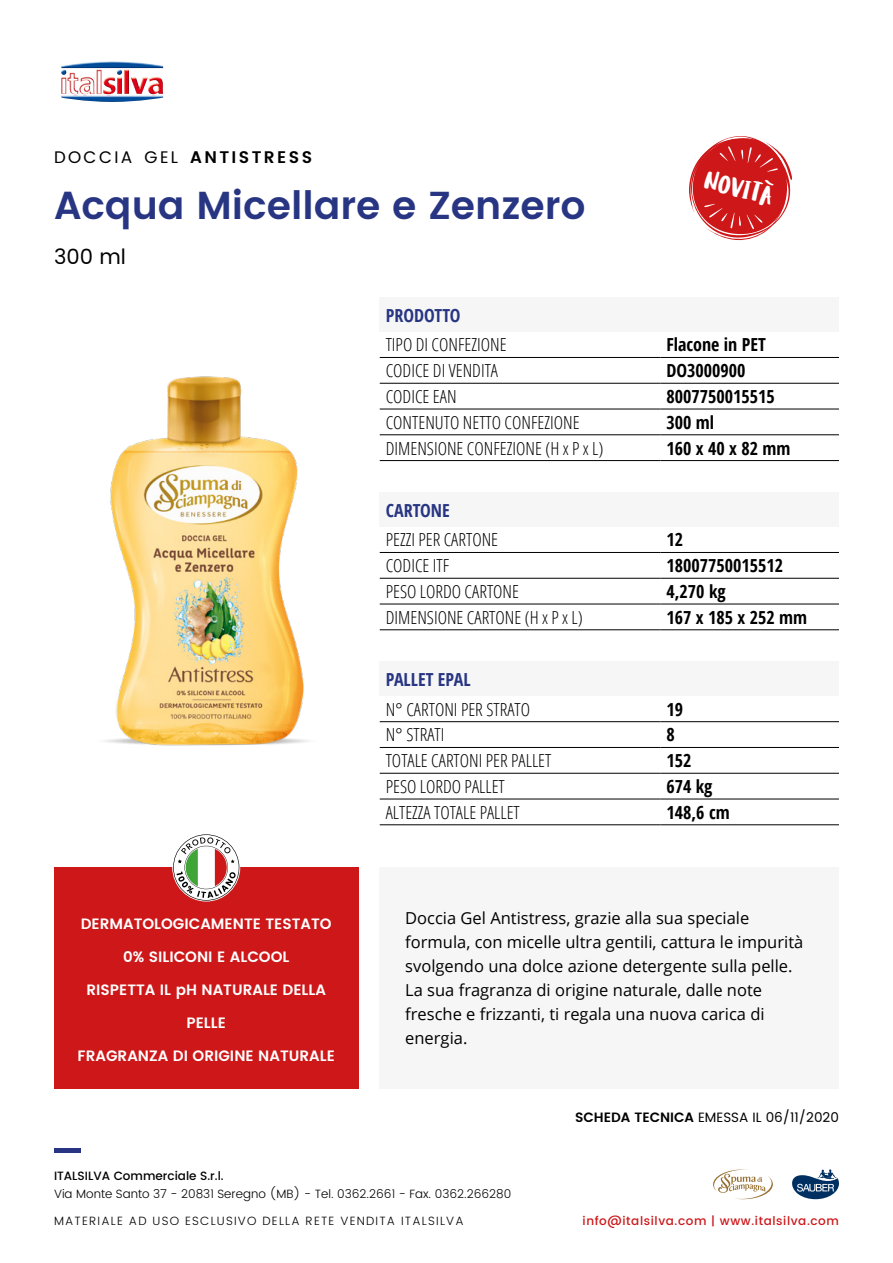
<style>
.page{position:relative;width:893px;height:1263px;background:#fff}
.page>*{position:absolute;margin:0;border:0;box-sizing:border-box;transform-origin:0 0}
.t1{font:600 39px "Poppins";color:#283583}
.t2{font:26.4px "Ludicrous";color:#fff}
.t3{font:21px "Poppins";color:#000}
.t4{font:300 condensed 18px "Open Sans";color:#000}
.t5{font:700 condensed 18px "Open Sans";color:#000}
.t6{font:700 condensed 18px "Open Sans";color:#283583}
.t7{font:600 16.8px "Poppins";letter-spacing:.145em;color:#000}
.t8{font:16.5px/24px "Open Sans";color:#000}
.t9{font:600 15px "Poppins";color:#fff}
.t10{font:13.5px "Poppins";color:#000}
.t11{font:300 12px "Poppins";color:#000}
.t12{font:300 12px "Poppins";letter-spacing:.1em;color:#000}
.t13{font:500 12px "Poppins";letter-spacing:.05em;color:#cd1719}
.t14{font:500 12px "Poppins";color:#000}
.s1{font-weight:400}
.s2{font-weight:600}
</style>
<div class="page">
<hr style="left:54px;top:1148px;width:26px;height:4px;background:#283583">
<img style="left:61px;top:61px;width:102px;height:41px">
<svg style="left:792px;top:1169px;width:47px;height:30px"></svg>
<svg style="left:713px;top:1169px;width:60px;height:31px"></svg>
<div style="left:54px;top:867px;width:304px;height:222px;background:#cd1719"></div>
<div style="left:380px;top:867px;width:459px;height:222px;background:#f6f6f6"></div>
<img style="left:105px;top:376px;width:203px;height:370px">
<svg style="left:689px;top:136px;width:103px;height:104px"></svg>
<div style="left:380px;top:662px;width:459px;height:34px;background:#f6f6f6"></div>
<hr style="left:380px;top:721px;width:280px;height:1px;background:#000">
<hr style="left:660px;top:721px;width:179px;height:1px;background:#000">
<hr style="left:380px;top:747px;width:280px;height:1px;background:#000">
<hr style="left:660px;top:747px;width:179px;height:1px;background:#000">
<hr style="left:380px;top:773px;width:280px;height:1px;background:#000">
<hr style="left:660px;top:773px;width:179px;height:1px;background:#000">
<hr style="left:380px;top:799px;width:280px;height:1px;background:#000">
<hr style="left:660px;top:799px;width:179px;height:1px;background:#000">
<hr style="left:380px;top:824px;width:280px;height:1px;background:#000">
<hr style="left:660px;top:824px;width:179px;height:1px;background:#000">
<div style="left:380px;top:493px;width:459px;height:34px;background:#f6f6f6"></div>
<hr style="left:380px;top:552px;width:280px;height:1px;background:#000">
<hr style="left:660px;top:552px;width:179px;height:1px;background:#000">
<hr style="left:380px;top:578px;width:280px;height:1px;background:#000">
<hr style="left:660px;top:578px;width:179px;height:1px;background:#000">
<hr style="left:380px;top:604px;width:280px;height:1px;background:#000">
<hr style="left:660px;top:604px;width:179px;height:1px;background:#000">
<hr style="left:380px;top:629px;width:280px;height:1px;background:#000">
<hr style="left:660px;top:629px;width:179px;height:1px;background:#000">
<div style="left:380px;top:298px;width:459px;height:34px;background:#f6f6f6"></div>
<hr style="left:380px;top:357px;width:280px;height:1px;background:#000">
<hr style="left:660px;top:357px;width:179px;height:1px;background:#000">
<hr style="left:380px;top:383px;width:280px;height:1px;background:#000">
<hr style="left:660px;top:383px;width:179px;height:1px;background:#000">
<hr style="left:380px;top:409px;width:280px;height:1px;background:#000">
<hr style="left:660px;top:409px;width:179px;height:1px;background:#000">
<hr style="left:380px;top:434px;width:280px;height:1px;background:#000">
<hr style="left:660px;top:434px;width:179px;height:1px;background:#000">
<hr style="left:380px;top:460px;width:280px;height:1px;background:#000">
<hr style="left:660px;top:460px;width:179px;height:1px;background:#000">
<svg style="left:173px;top:834px;width:66px;height:67px"></svg>
<p class="t7" style="left:54px;top:144px;width:260px"><span class="s1">DOCCIA GEL</span> ANTISTRESS</p>
<h1 class="t1" style="left:54px;top:176px;width:533px">Acqua Micellare e Zenzero</h1>
<p class="t3" style="left:54px;top:241px;width:73px">300 ml</p>
<h2 class="t2" style="left:710px;top:163px;width:73px;rotate:15deg">NOVITÀ</h2>
<p class="t6" style="left:386px;top:302px;width:76px">PRODOTTO</p>
<p class="t4" style="left:386px;top:333px;width:122px">TIPO DI CONFEZIONE</p>
<p class="t5" style="left:666px;top:332px;width:101px">Flacone in PET</p>
<p class="t4" style="left:386px;top:358px;width:114px">CODICE DI VENDITA</p>
<p class="t5" style="left:666px;top:358px;width:81px">DO3000900</p>
<p class="t4" style="left:386px;top:384px;width:72px">CODICE EAN</p>
<p class="t5" style="left:666px;top:384px;width:110px">8007750015515</p>
<p class="t4" style="left:386px;top:410px;width:195px">CONTENUTO NETTO CONFEZIONE</p>
<p class="t5" style="left:666px;top:410px;width:49px">300 ml</p>
<p class="t4" style="left:386px;top:436px;width:219px">DIMENSIONE CONFEZIONE (H x P x L)</p>
<p class="t5" style="left:666px;top:435px;width:126px">160 x 40 x 82 mm</p>
<p class="t6" style="left:386px;top:497px;width:66px">CARTONE</p>
<p class="t4" style="left:386px;top:528px;width:114px">PEZZI PER CARTONE</p>
<p class="t5" style="left:666px;top:527px;width:18px">12</p>
<p class="t4" style="left:386px;top:553px;width:65px">CODICE ITF</p>
<p class="t5" style="left:666px;top:553px;width:118px">18007750015512</p>
<p class="t4" style="left:386px;top:579px;width:135px">PESO LORDO CARTONE</p>
<p class="t5" style="left:666px;top:579px;width:61px">4,270 kg</p>
<p class="t4" style="left:386px;top:605px;width:199px">DIMENSIONE CARTONE (H x P x L)</p>
<p class="t5" style="left:666px;top:605px;width:142px">167 x 185 x 252 mm</p>
<p class="t9" style="left:81px;top:912px;width:253px">DERMATOLOGICAMENTE TESTATO</p>
<p class="t9" style="left:123px;top:945px;width:168px">0% SILICONI E ALCOOL</p>
<p class="t9" style="left:86px;top:978px;width:241px">RISPETTA IL pH NATURALE DELLA</p>
<p class="t9" style="left:187px;top:1011px;width:41px">PELLE</p>
<p class="t9" style="left:78px;top:1044px;width:259px">FRAGRANZA DI ORIGINE NATURALE</p>
<p class="t6" style="left:386px;top:667px;width:87px">PALLET EPAL</p>
<p class="t4" style="left:386px;top:697px;width:146px">N° CARTONI PER STRATO</p>
<p class="t5" style="left:666px;top:697px;width:18px">19</p>
<p class="t4" style="left:386px;top:723px;width:60px">N° STRATI</p>
<p class="t5" style="left:666px;top:722px;width:10px">8</p>
<p class="t4" style="left:386px;top:748px;width:167px">TOTALE CARTONI PER PALLET</p>
<p class="t5" style="left:666px;top:748px;width:27px">152</p>
<p class="t4" style="left:386px;top:774px;width:121px">PESO LORDO PALLET</p>
<p class="t5" style="left:666px;top:774px;width:48px">674 kg</p>
<p class="t4" style="left:386px;top:800px;width:136px">ALTEZZA TOTALE PALLET</p>
<p class="t5" style="left:666px;top:800px;width:65px">148,6 cm</p>
<p class="t8" style="left:405px;top:906px;width:400px">Doccia Gel Antistress, grazie alla sua speciale formula, con micelle ultra gentili, cattura le impurità svolgendo una dolce azione detergente sulla pelle.<br>La sua fragranza di origine naturale, dalle note fresche e frizzanti, ti regala una nuova carica di energia.</p>
<p class="t10" style="left:575px;top:1107px;width:265px"><span class="s2">SCHEDA TECNICA</span> EMESSA IL 06/11/2020</p>
<p class="t14" style="left:54px;top:1167px;width:171px">ITALSILVA Commerciale S.r.l.</p>
<p class="t11" style="left:54px;top:1185px;width:459px">Via Monte Santo 37 - 20831 Seregno (MB) - Tel. 0362.2661 - Fax. 0362.266280</p>
<p class="t12" style="left:54px;top:1212px;width:411px">MATERIALE AD USO ESCLUSIVO DELLA RETE VENDITA ITALSILVA</p>
<p class="t13" style="left:583px;top:1212px;width:258px">info@italsilva.com | www.italsilva.com</p>
</div>
